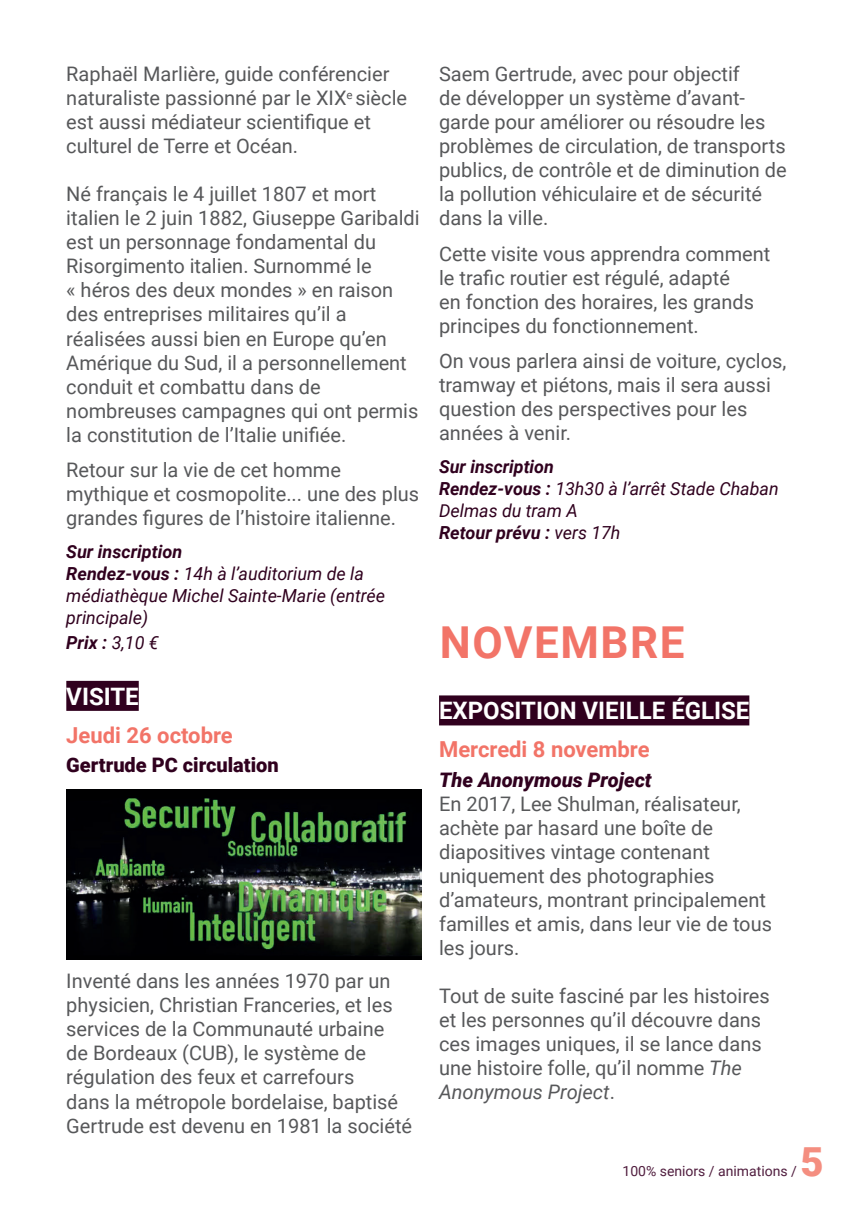
<style>
.page{position:relative;width:861px;height:1209px;background:#fff}
.page>*{position:absolute;margin:0;border:0;box-sizing:border-box;transform-origin:0 0}
.t1{font:700 44px "Roboto";letter-spacing:.035em;color:#f27468}
.t2{font:900 40px "Roboto";color:#f48e80}
.t3{font:700 24px "Roboto";color:#fff}
.t4{font:700 22px "Roboto";color:#f27468}
.t5{font:20px/24px "Roboto";color:#57585a}
.t6{font:900 20px "Roboto";color:#30001e}
.t7{font:italic 900 20px "Roboto";color:#30001e}
.t8{font:italic 18px/22px "Roboto";color:#30001e}
.t9{font:italic 700 18px "Roboto";color:#30001e}
.t10{font:14px "Roboto";color:#501d3e}
.s1{font-weight:700}
.s2{font-weight:400}
.s3{font-style:italic}
</style>
<div class="page">
<div style="left:66px;top:680px;width:73px;height:30px;background:#30001e"></div>
<div style="left:439px;top:695px;width:310px;height:30px;background:#30001e"></div>
<img style="left:67px;top:789px;width:355px;height:170px">
<p class="t5" style="left:66px;top:61px;width:342px">Raphaël Marlière, guide conférencier naturaliste passionné par le XIX<sup>e</sup> siècle est aussi médiateur scientifique et culturel de Terre et Océan.</p>
<p class="t5" style="left:66px;top:181px;width:355px">Né français le 4 juillet 1807 et mort italien le 2 juin 1882, Giuseppe Garibaldi est un personnage fondamental du Risorgimento italien. Surnommé le<br>« héros des deux mondes » en raison des entreprises militaires qu’il a réalisées aussi bien en Europe qu’en Amérique du Sud, il a personnellement conduit et combattu dans de nombreuses campagnes qui ont permis la constitution de l’Italie unifiée.</p>
<p class="t5" style="left:66px;top:457px;width:354px">Retour sur la vie de cet homme mythique et cosmopolite... une des plus grandes figures de l’histoire italienne.</p>
<p class="t8" style="left:66px;top:540px;width:320px"><span class="s1">Sur inscription<br>Rendez-vous :</span> 14h à l’auditorium de la médiathèque Michel Sainte-Marie (entrée principale)</p>
<p class="t9" style="left:66px;top:629px;width:94px">Prix : <span class="s2">3,10 €</span></p>
<p class="t3" style="left:66px;top:679px;width:74px">VISITE</p>
<p class="t4" style="left:66px;top:719px;width:168px">Jeudi 26 octobre</p>
<p class="t6" style="left:66px;top:751px;width:214px">Gertrude PC circulation</p>
<p class="t5" style="left:66px;top:968px;width:347px">Inventé dans les années 1970 par un physicien, Christian Franceries, et les services de la Communauté urbaine<br>de Bordeaux (CUB), le système de régulation des feux et carrefours<br>dans la métropole bordelaise, baptisé Gertrude est devenu en 1981 la société</p>
<p class="t5" style="left:439px;top:61px;width:349px">Saem Gertrude, avec pour objectif<br>de développer un système d’avant&shy;garde pour améliorer ou résoudre les problèmes de circulation, de transports publics, de contrôle et de diminution de la pollution véhiculaire et de sécurité dans la ville.</p>
<p class="t5" style="left:439px;top:241px;width:333px">Cette visite vous apprendra comment le trafic routier est régulé, adapté<br>en fonction des horaires, les grands principes du fonctionnement.</p>
<p class="t5" style="left:439px;top:348px;width:349px">On vous parlera ainsi de voiture, cyclos, tramway et piétons, mais il sera aussi question des perspectives pour les années à venir.</p>
<p class="t8" style="left:439px;top:455px;width:341px"><span class="s1">Sur inscription<br>Rendez-vous :</span> 13h30 à l’arrêt Stade Chaban<br>Delmas du tram A<br><span class="s1">Retour prévu :</span> vers 17h</p>
<h1 class="t1" style="left:440px;top:611px;width:246px">NOVEMBRE</h1>
<p class="t3" style="left:439px;top:694px;width:312px">EXPOSITION VIEILLE ÉGLISE</p>
<p class="t4" style="left:439px;top:734px;width:212px">Mercredi 8 novembre</p>
<p class="t7" style="left:439px;top:765px;width:214px">The Anonymous Project</p>
<p class="t5" style="left:439px;top:791px;width:334px">En 2017, Lee Shulman, réalisateur, achète par hasard une boîte de diapositives vintage contenant uniquement des photographies d’amateurs, montrant principalement familles et amis, dans leur vie de tous les jours.</p>
<p class="t5" style="left:439px;top:983px;width:332px">Tout de suite fasciné par les histoires et les personnes qu’il découvre dans ces images uniques, il se lance dans une histoire folle, qu’il nomme <span class="s3">The Anonymous Project</span>.</p>
<h2 class="t2" style="left:800px;top:1133px;width:25px">5</h2>
<p class="t10" style="left:622px;top:1160px;width:176px">100% seniors / animations /</p>
</div>
